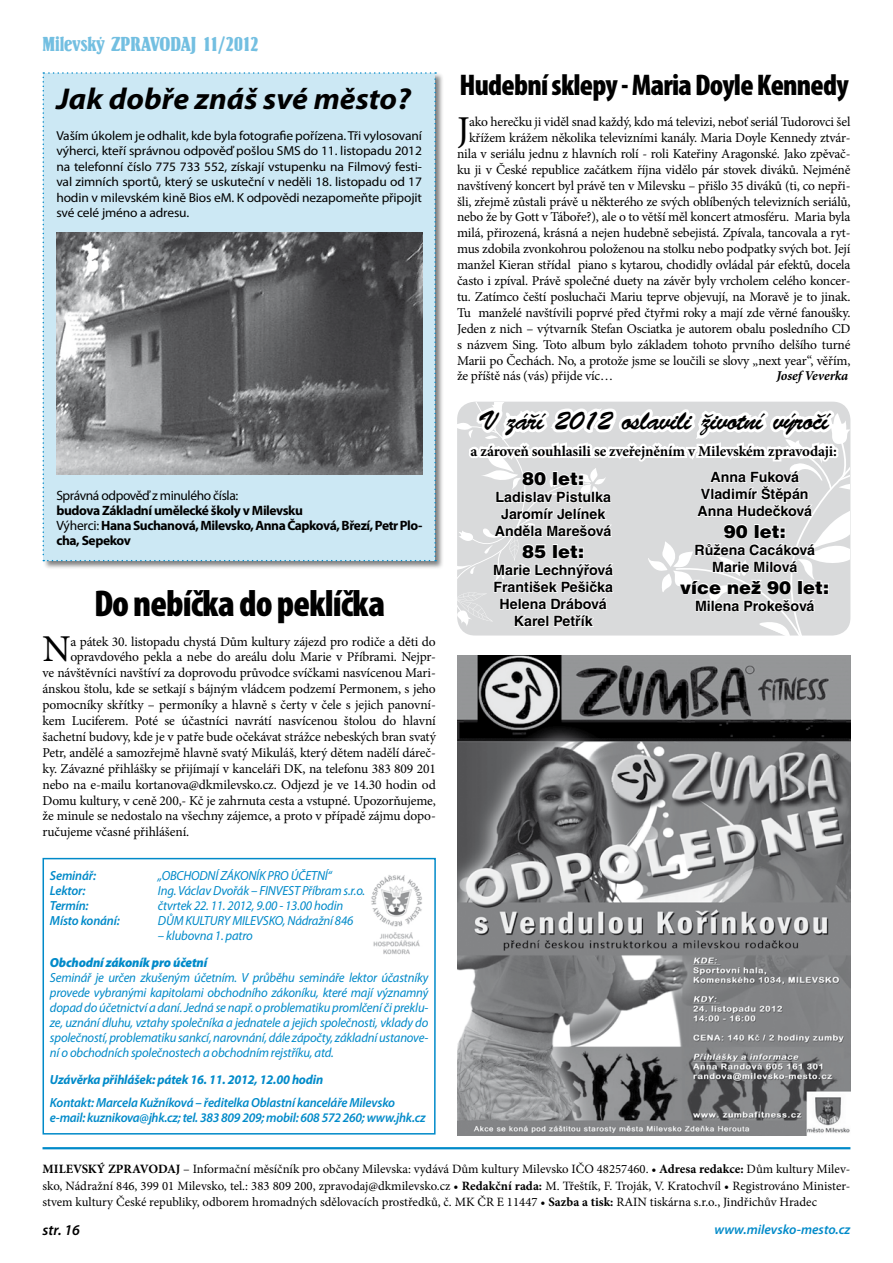
<style>
.page{position:relative;width:893px;height:1263px;background:#fff}
.page>*{position:absolute;margin:0;border:0;box-sizing:border-box;transform-origin:0 0}
.t1{font:37.95px "Minion Pro";color:#000}
.t2{font:900 condensed 37.5px "Myriad Pro";letter-spacing:-.025em;color:#000}
.t3{font:italic 700 30.15px "Myriad Pro";color:#000;scale:1.04 1}
.t4{font:900 condensed 30px "Myriad Pro";letter-spacing:-.025em;color:#000}
.t5{font:27px "Banff";letter-spacing:-.035em;color:#000}
.t6{font:21px "Springfield DEE";color:#73bfe1}
.t7{font:900 18px "Helvetica CE";color:#000}
.t8{font:700 15px "Minion Pro";letter-spacing:-.01em;color:#000}
.t9{font:italic 600 15px "Myriad Pro";color:#000}
.t10{font:700 14.25px/17.1px "Helvetica CE";color:#000;text-align:center}
.t11{font:13.5px "Minion Pro";letter-spacing:-.015em;color:#000}
.t12{font:700 13.5px/15px "Myriad Pro";letter-spacing:-.03em;color:#000}
.t13{font:13.5px "Myriad Pro";letter-spacing:-.03em;color:#000}
.t14{font:italic 600 13.5px "Myriad Pro";color:#008ac9}
.t15{font:italic 700 13.5px "Minion Pro";letter-spacing:-.005em;color:#000}
.t16{font:italic 13.2px/15px "Myriad Pro";letter-spacing:-.015em;color:#008ac9;text-align:justify;scale:.96 1}
.t17{font:italic 600 13.2px/15px "Myriad Pro";letter-spacing:-.015em;color:#008ac9;scale:.96 1}
.t18{font:italic 700 13.2px "Myriad Pro";letter-spacing:-.015em;color:#008ac9;scale:.96 1}
.t19{font:italic 900 13.2px "Myriad Pro";letter-spacing:-.015em;color:#008ac9;scale:.96 1}
.t20{font:12.9px/15.6px "Myriad Pro";letter-spacing:-.01em;color:#000;text-align:justify;scale:1.04 1}
.t21{font:12.75px/16.5px "Minion Pro";color:#000;text-align:justify}
.s1{font-weight:400}
.s2{font-weight:700}
</style>
<div class="page">
<hr style="left:43px;top:1147px;width:807px;height:2px;background:#008ac9">
<div style="left:42px;top:72px;width:403px;height:499px;background:#000;opacity:.5"></div>
<div style="left:43px;top:72px;width:393px;height:489px;background:#cce8f4"></div>
<img style="left:56px;top:232px;width:366px;height:242px">
<img style="left:457px;top:656px;width:393px;height:479px">
<div style="left:43px;top:858px;width:393px;height:276px;border:2px solid #008ac9"></div>
<img style="left:371px;top:875px;width:51px;height:80px">
<svg style="left:457px;top:401px;width:393px;height:235px"></svg>
<h3 class="t6" style="left:43px;top:34px;width:218px">MILEVSKÝ ZPRAVODAJ 11/2012</h3>
<h3 class="t3" style="left:56px;top:79px;width:342px">Jak dobře znáš své město?</h3>
<p class="t20" style="left:56px;top:127px;width:353px">Vaším úkolem je odhalit, kde byla fotografie pořízena. Tři vylosovaní výherci, kteří správnou odpověď pošlou SMS do 11. listopadu 2012 na telefonní číslo 775 733 552, získají vstupenku na Filmový festi&shy;val zimních sportů, který se uskuteční v neděli 18. listopadu od 17 hodin v milevském kině Bios eM. K odpovědi nezapomeňte připojit své celé jméno a adresu.</p>
<p class="t13" style="left:56px;top:487px;width:183px">Správná odpověď z minulého čísla:</p>
<p class="t12" style="left:56px;top:503px;width:368px">budova Základní umělecké školy v Milevsku<br><span class="s1">Výherci:</span> Hana Suchanová, Milevsko, Anna Čapková, Březí, Petr Plo&shy;cha, Sepekov</p>
<h2 class="t2" style="left:94px;top:579px;width:293px">Do nebíčka do peklíčka</h2>
<h1 class="t1" style="left:43px;top:624px;width:30px">N</h1>
<p class="t11" style="left:70px;top:632px;width:367px">a pátek 30. listopadu chystá Dům kultury zájezd pro rodiče a děti do</p>
<p class="t11" style="left:70px;top:648px;width:367px">opravdového pekla a nebe do areálu dolu Marie v Příbrami. Nejpr-</p>
<p class="t11" style="left:43px;top:664px;width:395px">ve návštěvníci navštíví za doprovodu průvodce svíčkami nasvícenou Mari-</p>
<p class="t11" style="left:43px;top:680px;width:395px">ánskou štolu, kde se setkají s bájným vládcem podzemí Permonem, s jeho</p>
<p class="t11" style="left:43px;top:696px;width:395px">pomocníky skřítky – permoníky a hlavně s čerty v čele s jejich panovní-</p>
<p class="t11" style="left:43px;top:712px;width:395px">kem Luciferem. Poté se účastníci navrátí nasvícenou štolou do hlavní</p>
<p class="t11" style="left:43px;top:728px;width:395px">šachetní budovy, kde je v patře bude očekávat strážce nebeských bran svatý</p>
<p class="t11" style="left:43px;top:743px;width:395px">Petr, andělé a samozřejmě hlavně svatý Mikuláš, který dětem nadělí dáreč-</p>
<p class="t11" style="left:43px;top:759px;width:395px">ky. Závazné přihlášky se přijímají v kanceláři DK, na telefonu 383 809 201</p>
<p class="t11" style="left:43px;top:775px;width:395px">nebo na e-mailu kortanova@dkmilevsko.cz. Odjezd je ve 14.30 hodin od</p>
<p class="t11" style="left:43px;top:791px;width:395px">Domu kultury, v ceně 200,- Kč je zahrnuta cesta a vstupné. Upozorňujeme,</p>
<p class="t11" style="left:43px;top:807px;width:395px">že minule se nedostalo na všechny zájemce, a proto v případě zájmu dopo-</p>
<p class="t11" style="left:43px;top:823px;width:148px">ručujeme včasné přihlášení.</p>
<p class="t17" style="left:50px;top:868px;width:50px">Seminář:</p>
<p class="t16" style="left:158px;top:868px;width:183px">„OBCHODNÍ ZÁKONÍK PRO ÚČETNÍ“</p>
<p class="t17" style="left:50px;top:883px;width:39px">Lektor:</p>
<p class="t16" style="left:158px;top:883px;width:217px">Ing. Václav Dvořák – FINVEST Příbram s.r.o.</p>
<p class="t17" style="left:50px;top:898px;width:42px">Termín:</p>
<p class="t16" style="left:158px;top:898px;width:195px">čtvrtek 22. 11. 2012, 9.00 - 13.00 hodin</p>
<p class="t17" style="left:50px;top:913px;width:74px">Místo konání:</p>
<p class="t16" style="left:158px;top:913px;width:205px">DŮM KULTURY MILEVSKO, Nádražní 846</p>
<p class="t16" style="left:158px;top:928px;width:100px">– klubovna 1. patro</p>
<p class="t19" style="left:50px;top:954px;width:166px">Obchodní zákoník pro účetní</p>
<p class="t16" style="left:50px;top:970px;width:396px">Seminář je určen zkušeným účetním. V průběhu semináře lektor účastníky provede vybranými kapitolami obchodního zákoníku, které mají významný dopad do účetnictví a daní. Jedná se např. o problematiku promlčení či preklu&shy;ze, uznání dluhu, vztahy společníka a jednatele a jejich společnosti, vklady do společností, problematiku sankcí, narovnání, dále zápočty, základní ustanove&shy;ní o obchodních společnostech a obchodním rejstříku, atd.</p>
<p class="t18" style="left:50px;top:1071px;width:286px">Uzávěrka přihlášek: pátek 16. 11. 2012, 12.00 hodin</p>
<p class="t17" style="left:50px;top:1094px;width:361px">Kontakt: Marcela Kužníková – ředitelka Oblastní kanceláře Milevsko e-mail: kuznikova@jhk.cz; tel. 3838</p>
<p class="t17" style="left:228px;top:1109px;width:208px">09 209; mobil: 608572 260; www.jhk.cz</p>
<h3 class="t4" style="left:459px;top:66px;width:391px">Hudební sklepy - Maria Doyle Kennedy</h3>
<h1 class="t1" style="left:457px;top:104px;width:14px">J</h1>
<p class="t11" style="left:469px;top:113px;width:383px">ako herečku ji viděl snad každý, kdo má televizi, neboť seriál Tudorovci šel</p>
<p class="t11" style="left:469px;top:129px;width:383px">křížem krážem několika televizními kanály. Maria Doyle Kennedy ztvár-</p>
<p class="t11" style="left:457px;top:144px;width:395px">nila v seriálu jednu z hlavních rolí - roli Kateřiny Aragonské. Jako zpěvač-</p>
<p class="t11" style="left:457px;top:160px;width:395px">ku ji v České republice začátkem října vidělo pár stovek diváků. Nejméně</p>
<p class="t11" style="left:457px;top:176px;width:395px">navštívený koncert byl právě ten v Milevsku – přišlo 35 diváků (ti, co nepři-</p>
<p class="t11" style="left:457px;top:192px;width:395px">šli, zřejmě zůstali právě u některého ze svých oblíbených televizních seriálů,</p>
<p class="t11" style="left:457px;top:208px;width:395px">nebo že by Gott v Táboře?), ale o to větší měl koncert atmosféru. Maria byla</p>
<p class="t11" style="left:457px;top:224px;width:395px">milá, přirozená, krásná a nejen hudebně sebejistá. Zpívala, tancovala a ryt-</p>
<p class="t11" style="left:457px;top:240px;width:395px">mus zdobila zvonkohrou položenou na stolku nebo podpatky svých bot. Její</p>
<p class="t11" style="left:457px;top:256px;width:395px">manžel Kieran střídal piano s kytarou, chodidly ovládal pár efektů, docela</p>
<p class="t11" style="left:457px;top:272px;width:395px">často i zpíval. Právě společné duety na závěr byly vrcholem celého koncer-</p>
<p class="t11" style="left:457px;top:288px;width:395px">tu. Zatímco čeští posluchači Mariu teprve objevují, na Moravě je to jinak.</p>
<p class="t11" style="left:457px;top:303px;width:395px">Tu manželé navštívili poprvé před čtyřmi roky a mají zde věrné fanoušky.</p>
<p class="t11" style="left:457px;top:319px;width:395px">Jeden z nich – výtvarník Stefan Osciatka je autorem obalu posledního CD</p>
<p class="t11" style="left:457px;top:335px;width:395px">s názvem Sing. Toto album bylo základem tohoto prvního delšího turné</p>
<p class="t11" style="left:457px;top:351px;width:395px">Marii po Čechách. No, a protože jsme se loučili se slovy „next year“, věřím,</p>
<p class="t11" style="left:457px;top:367px;width:158px">že příště nás (vás) přijde víc…</p>
<p class="t15" style="left:776px;top:367px;width:73px">Josef Veverka</p>
<h3 class="t5" style="left:478px;top:405px;width:353px">V září 2012 oslavili životní výročí</h3>
<p class="t8" style="left:471px;top:440px;width:368px">a zároveň souhlasili se zveřejněním v Milevském zpravodaji:</p>
<p class="t10" style="left:697px;top:468px;width:116px">Anna Fuková<br>Vladimír Štěpán<br>Anna Hudečková</p>
<h3 class="t7" style="left:724px;top:521px;width:63px">90 let:</h3>
<p class="t10" style="left:694px;top:541px;width:122px">Růžena Cacáková<br>Marie Milová</p>
<h3 class="t7" style="left:680px;top:577px;width:151px">více než 90 let:</h3>
<p class="t10" style="left:695px;top:597px;width:121px">Milena Prokešová</p>
<h3 class="t7" style="left:522px;top:468px;width:63px">80 let:</h3>
<p class="t10" style="left:495px;top:488px;width:118px">Ladislav Pistulka<br>Jaromír Jelínek<br>Anděla Marešová</p>
<h3 class="t7" style="left:522px;top:541px;width:63px">85 let:</h3>
<p class="t10" style="left:493px;top:561px;width:121px">Marie Lechnýřová<br>František Pešička<br>Helena Drábová<br>Karel Petřík</p>
<p class="t21" style="left:43px;top:1161px;width:809px"><span class="s2">MILEVSKÝ ZPRAVODAJ</span> – Informační měsíčník pro občany Milevska: vydává Dům kultury Milevsko IČO 48257460. • <span class="s2">Adresa redakce:</span> Dům kultury Milev&shy;sko, Nádražní 846, 399 01 Milevsko, tel.: 383 809 200, zpravodaj@dkmilevsko.cz • <span class="s2">Redakční rada:</span> M. Třeštík, F. Troják, V. Kratochvíl • Registrováno Minister&shy;stvem kultury České republiky, odborem hromadných sdělovacích prostředků, č. MK ČR E 11447 • <span class="s2">Sazba a tisk:</span> RAIN tiskárna s.r.o., Jindřichův Hradec</p>
<p class="t9" style="left:43px;top:1220px;width:38px">str. 16</p>
<p class="t14" style="left:714px;top:1221px;width:138px">www.milevsko-mesto.cz</p>
</div>
